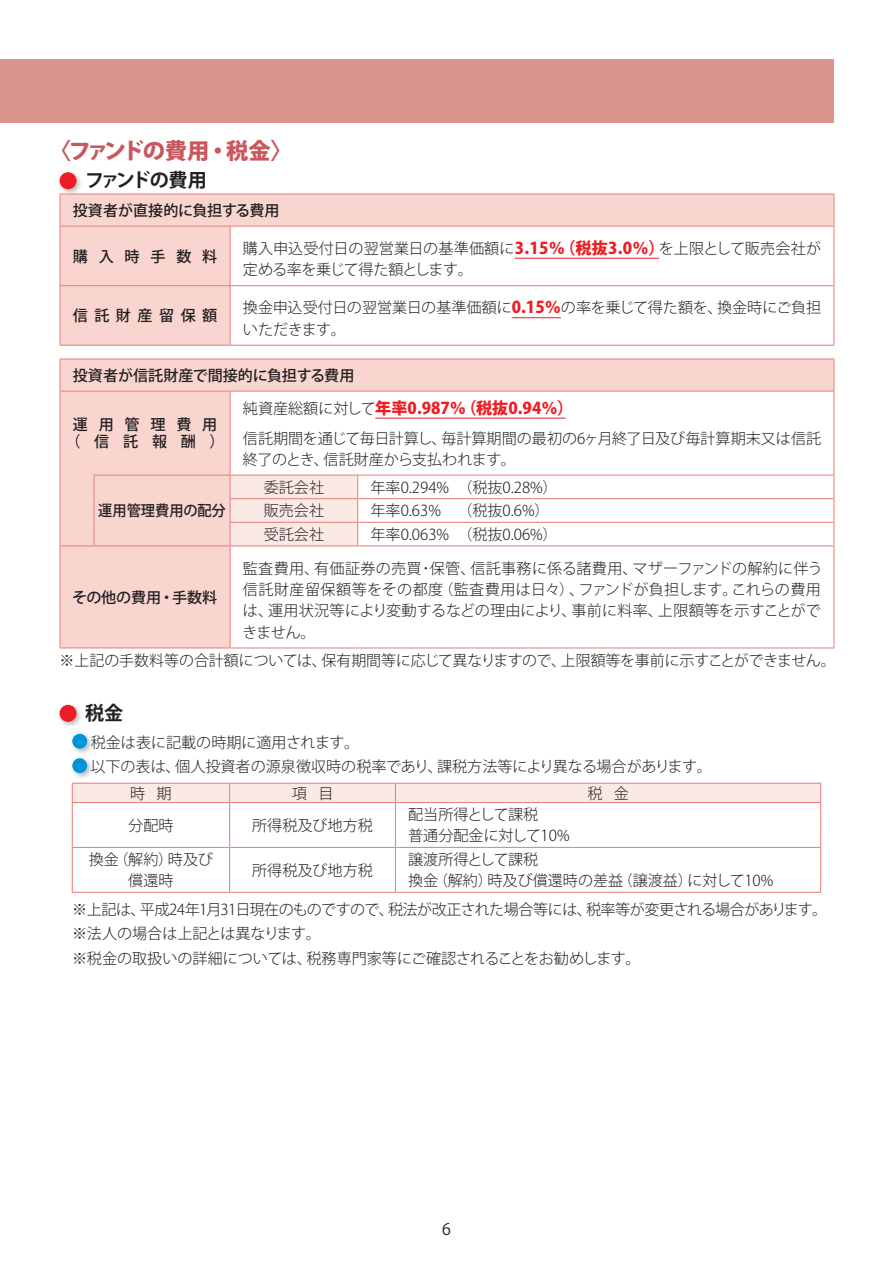
<style>
.page{position:relative;width:893px;height:1263px;background:#fff}
.page>*{position:absolute;margin:0;border:0;box-sizing:border-box;transform-origin:0 0}
.TXT_H2{font:800 22.35px "Koz Go Pro";letter-spacing:-.06em;color:#c9575d}
.ing_TXT_LL_strong{font:700 19.2px "Koz Go Pro";letter-spacing:-.115em;color:#231f20}
.ing_TXT_LL_strong-2{font:700 19.2px "Koz Go Pro";letter-spacing:-.05em;color:#231f20}
.ing_TABLE_M_Left{font:800 16.2px "Koz Go Pro";color:#ee1d23}
.t1{font:15.9px "Koz Go Pro";color:#231f20}
.ing_TABLE_M_Left-2{font:300 15.15px/21.3px "Koz Go Pro";color:#231f20}
.ing_TABLE_M_Left-3{font:300 15.15px "Koz Go Pro";letter-spacing:-.03em;color:#231f20}
.ing_TXT_H2{font:300 15.15px "Koz Go Pro";color:#231f20}
.ing_TABLE_M_Left-4{font:500 15.15px "Koz Go Pro";color:#231f20}
.TABLE_M_Left{font:500 15.15px "Koz Go Pro";color:#231f20}
.TABLE_M_Strech{font:500 15.15px "Koz Go Pro";letter-spacing:.43em;color:#231f20}
.ing_TABLE_M_Strech{font:500 15.15px/17.2px "Koz Go Pro";letter-spacing:.715em;color:#231f20;text-align:center}
.ing_TABLE_M_Strech-2{font:300 15.15px "Koz Go Pro";color:#231f20}
.ing_TABLE_M_Strech-3{font:500 15.15px "Koz Go Pro";letter-spacing:-.015em;color:#231f20}
.ing_TABLE_M_Strech-4{font:500 15px "Koz Go Pro";color:#231f20;scale:.95 1}
.s1{font-weight:800;font-size:16.2px;color:#ee1d23}
.s2{font-weight:300;font-size:15.15px;color:#231f20}
</style>
<div class="page">
<div style="left:0;top:60px;width:833px;height:63px;background:#da958f"></div>
<div style="left:57px;top:170px;width:26px;height:26px;background:#231f20;opacity:.3"></div>
<div style="left:60px;top:172px;width:17px;height:17px;background:#ee1d23;border-radius:50%"></div>
<div style="left:61px;top:195px;width:772px;height:150px;background:#f8d5cf"></div>
<svg style="left:231px;top:227px;width:602px;height:118px"></svg>
<hr style="left:60px;top:195px;width:1px;height:31px;background:#e98281">
<hr style="left:833px;top:195px;width:1px;height:31px;background:#e98281">
<hr style="left:60px;top:193px;width:170px;height:2px;background:#e98281">
<hr style="left:230px;top:193px;width:604px;height:2px;background:#e98281">
<hr style="left:60px;top:227px;width:1px;height:58px;background:#e98281">
<hr style="left:60px;top:226px;width:170px;height:1px;background:#e98281">
<hr style="left:230px;top:227px;width:1px;height:58px;background:#e98281">
<hr style="left:833px;top:227px;width:1px;height:58px;background:#e98281">
<hr style="left:230px;top:226px;width:604px;height:1px;background:#e98281">
<hr style="left:60px;top:286px;width:1px;height:59px;background:#e98281">
<hr style="left:60px;top:285px;width:170px;height:1px;background:#e98281">
<hr style="left:60px;top:345px;width:170px;height:1px;background:#e98281">
<hr style="left:230px;top:286px;width:1px;height:59px;background:#e98281">
<hr style="left:833px;top:286px;width:1px;height:59px;background:#e98281">
<hr style="left:230px;top:285px;width:604px;height:1px;background:#e98281">
<hr style="left:230px;top:345px;width:604px;height:1px;background:#e98281">
<hr style="left:515px;top:258px;width:144px;height:1px;background:#ee1d23">
<hr style="left:512px;top:317px;width:49px;height:1px;background:#ee1d23">
<div style="left:61px;top:360px;width:772px;height:287px;background:#f8d5cf"></div>
<svg style="left:231px;top:392px;width:602px;height:255px"></svg>
<hr style="left:60px;top:360px;width:1px;height:31px;background:#e98281">
<hr style="left:833px;top:360px;width:1px;height:31px;background:#e98281">
<hr style="left:60px;top:358px;width:34px;height:2px;background:#e98281">
<hr style="left:94px;top:358px;width:136px;height:2px;background:#e98281">
<hr style="left:230px;top:358px;width:128px;height:2px;background:#e98281">
<hr style="left:358px;top:358px;width:476px;height:2px;background:#e98281">
<hr style="left:60px;top:392px;width:1px;height:83px;background:#e98281">
<hr style="left:60px;top:391px;width:34px;height:1px;background:#e98281">
<hr style="left:94px;top:391px;width:136px;height:1px;background:#e98281">
<hr style="left:230px;top:392px;width:1px;height:83px;background:#e98281">
<hr style="left:833px;top:392px;width:1px;height:83px;background:#e98281">
<hr style="left:230px;top:391px;width:128px;height:1px;background:#e98281">
<hr style="left:358px;top:391px;width:476px;height:1px;background:#e98281">
<svg style="left:60px;top:475px;width:1px;height:70px"></svg>
<svg style="left:94px;top:476px;width:1px;height:69px"></svg>
<hr style="left:94px;top:475px;width:136px;height:1px;background:#e98281">
<hr style="left:358px;top:475px;width:476px;height:1px;background:#e98281">
<hr style="left:358px;top:498px;width:476px;height:1px;background:#e98281">
<svg style="left:230px;top:475px;width:128px;height:70px;background:#fae3e0"></svg>
<svg style="left:833px;top:476px;width:1px;height:69px"></svg>
<hr style="left:358px;top:522px;width:476px;height:1px;background:#e98281">
<hr style="left:60px;top:546px;width:1px;height:101px;background:#e98281">
<hr style="left:60px;top:545px;width:34px;height:1px;background:#e98281">
<hr style="left:94px;top:545px;width:136px;height:1px;background:#e98281">
<hr style="left:60px;top:647px;width:34px;height:1px;background:#e98281">
<hr style="left:94px;top:647px;width:136px;height:1px;background:#e98281">
<hr style="left:230px;top:546px;width:1px;height:101px;background:#e98281">
<hr style="left:833px;top:546px;width:1px;height:101px;background:#e98281">
<hr style="left:230px;top:545px;width:128px;height:1px;background:#e98281">
<hr style="left:358px;top:545px;width:476px;height:1px;background:#e98281">
<hr style="left:230px;top:647px;width:128px;height:1px;background:#e98281">
<hr style="left:358px;top:647px;width:476px;height:1px;background:#e98281">
<hr style="left:375px;top:418px;width:191px;height:1px;background:#ee1d23">
<div style="left:57px;top:702px;width:26px;height:26px;background:#231f20;opacity:.3"></div>
<div style="left:60px;top:705px;width:17px;height:17px;background:#ee1d23;border-radius:50%"></div>
<div style="left:60px;top:726px;width:773px;height:248px;background:#fff"></div>
<div style="left:70px;top:731px;width:24px;height:24px;background:#231f20;opacity:.3"></div>
<div style="left:72px;top:734px;width:15px;height:15px;background:#0095d9;border-radius:50%"></div>
<div style="left:70px;top:756px;width:24px;height:24px;background:#231f20;opacity:.3"></div>
<div style="left:72px;top:758px;width:15px;height:15px;background:#0095d9;border-radius:50%"></div>
<svg style="left:73px;top:803px;width:747px;height:89px"></svg>
<div style="left:72px;top:783px;width:749px;height:19px;background:#fbe9e6"></div>
<hr style="left:395px;top:783px;width:426px;height:1px;background:#e98281">
<hr style="left:72px;top:803px;width:1px;height:44px;background:#e98281">
<hr style="left:72px;top:802px;width:158px;height:1px;background:#e98281">
<hr style="left:229px;top:803px;width:1px;height:44px;background:#e98281">
<hr style="left:230px;top:802px;width:165px;height:1px;background:#e98281">
<hr style="left:395px;top:803px;width:1px;height:44px;background:#e98281">
<hr style="left:820px;top:803px;width:1px;height:44px;background:#e98281">
<hr style="left:395px;top:802px;width:426px;height:1px;background:#e98281">
<hr style="left:72px;top:848px;width:1px;height:44px;background:#e98281">
<hr style="left:72px;top:847px;width:158px;height:1px;background:#e98281">
<hr style="left:72px;top:892px;width:158px;height:1px;background:#e98281">
<hr style="left:229px;top:848px;width:1px;height:44px;background:#e98281">
<hr style="left:230px;top:847px;width:165px;height:1px;background:#e98281">
<hr style="left:230px;top:892px;width:165px;height:1px;background:#e98281">
<hr style="left:395px;top:848px;width:1px;height:44px;background:#e98281">
<hr style="left:820px;top:848px;width:1px;height:44px;background:#e98281">
<hr style="left:395px;top:847px;width:426px;height:1px;background:#e98281">
<hr style="left:395px;top:892px;width:426px;height:1px;background:#e98281">
<p class="TXT_H2" style="left:49px;top:136px;width:245px">〈ファンドの費用・税金〉</p>
<p class="ing_TXT_LL_strong" style="left:85px;top:168px;width:123px">ファンドの費用</p>
<p class="TABLE_M_Left" style="left:73px;top:201px;width:208px">投資者が直接的に負担する費用</p>
<p class="TABLE_M_Strech" style="left:73px;top:246px;width:146px">購入時手数料</p>
<p class="ing_TABLE_M_Left-2" style="left:243px;top:238px;width:580px">購入申込受付日の翌営業日の基準価額に<span class="s1">3.15％（税抜3.0％）</span>を上限として販売会社が定める率を乗じて得た額とします。</p>
<p class="TABLE_M_Strech" style="left:73px;top:306px;width:146px">信託財産留保額</p>
<p class="ing_TABLE_M_Left-2" style="left:243px;top:297px;width:580px">換金申込受付日の翌営業日の基準価額に<span class="s1">0.15％</span>の率を乗じて得た額を、換金時にご負担いただきます。</p>
<p class="ing_TABLE_M_Left-4" style="left:73px;top:365px;width:283px">投資者が信託財産で間接的に負担する費用</p>
<p class="ing_TABLE_M_Strech" style="left:66px;top:417px;width:161px">運用管理費用（信託報酬）</p>
<p class="ing_TABLE_M_Left" style="left:243px;top:397px;width:332px"><span class="s2">純資産総額に対して</span>年率0.987％（税抜0.94％）</p>
<p class="ing_TABLE_M_Left-2" style="left:243px;top:427px;width:580px">信託期間を通じて毎日計算し、毎計算期間の最初の6ヶ月終了日及び毎計算期末又は信託終了のとき、信託財産から支払われます。</p>
<p class="ing_TABLE_M_Strech-4" style="left:98px;top:501px;width:136px">運用管理費用の配分</p>
<p class="ing_TABLE_M_Strech-2" style="left:264px;top:477px;width:62px">委託会社</p>
<p class="ing_TABLE_M_Left-2" style="left:370px;top:476px;width:189px">年率0.294% （税抜0.28%）</p>
<p class="ing_TABLE_M_Strech-2" style="left:264px;top:501px;width:62px">販売会社</p>
<p class="ing_TABLE_M_Left-2" style="left:370px;top:500px;width:181px">年率0.63% （税抜0.6%）</p>
<p class="ing_TABLE_M_Strech-2" style="left:264px;top:524px;width:62px">受託会社</p>
<p class="ing_TABLE_M_Left-2" style="left:370px;top:524px;width:189px">年率0.063% （税抜0.06%）</p>
<p class="ing_TABLE_M_Left-2" style="left:243px;top:558px;width:582px;text-align:justify">監査費用、有価証券の売買･保管、信託事務に係る諸費用、マザーファンドの解約に伴う信託財産留保額等をその都度（監査費用は日々）、ファンドが負担します。これらの費用は、運用状況等により変動するなどの理由により、事前に料率、上限額等を示すことができません。</p>
<p class="ing_TXT_H2" style="left:60px;top:651px;width:778px">※上記の手数料等の合計額については、保有期間等に応じて異なりますので、上限額等を事前に示すことができません。</p>
<p class="ing_TXT_LL_strong-2" style="left:85px;top:700px;width:40px">税金</p>
<p class="ing_TABLE_M_Left-2" style="left:91px;top:732px;width:270px">税金は表に記載の時期に適用されます。</p>
<p class="ing_TABLE_M_Left-2" style="left:91px;top:756px;width:623px">以下の表は、個人投資者の源泉徴収時の税率であり、課税方法等により異なる場合があります。</p>
<p class="ing_TABLE_M_Left-2" style="left:130px;top:782px;width:43px">時 期</p>
<p class="ing_TABLE_M_Left-2" style="left:292px;top:782px;width:43px">項 目</p>
<p class="ing_TABLE_M_Left-2" style="left:587px;top:782px;width:43px">税 金</p>
<p class="ing_TABLE_M_Left-2" style="left:128px;top:815px;width:47px">分配時</p>
<p class="ing_TABLE_M_Left-2" style="left:252px;top:815px;width:122px">所得税及び地方税</p>
<p class="ing_TABLE_M_Left-2" style="left:408px;top:804px;width:163px">配当所得として課税<br>普通分配金に対して10%</p>
<p class="ing_TABLE_M_Left-2" style="left:89px;top:849px;width:126px;text-align:center">換金（解約）時及び償還時</p>
<p class="ing_TABLE_M_Left-2" style="left:252px;top:859px;width:122px">所得税及び地方税</p>
<p class="ing_TABLE_M_Left-2" style="left:408px;top:849px;width:367px">譲渡所得として課税<br>換金（解約）時及び償還時の差益（譲渡益）に対して10%</p>
<p class="ing_TABLE_M_Left-3" style="left:72px;top:899px;width:756px">※上記は、平成24年1月31日現在のものですので、税法が改正された場合等には、税率等が変更される場合があります。</p>
<p class="ing_TABLE_M_Left-2" style="left:72px;top:923px;width:250px">※法人の場合は上記とは異なります。</p>
<p class="ing_TABLE_M_Left-2" style="left:72px;top:947px;width:570px">※税金の取扱いの詳細については、税務専門家等にご確認されることをお勧めします。</p>
<p class="ing_TABLE_M_Strech-3" style="left:72px;top:587px;width:147px">その他の費用・手数料</p>
<p class="t1" style="left:442px;top:1218px;width:10px">6</p>
</div>
